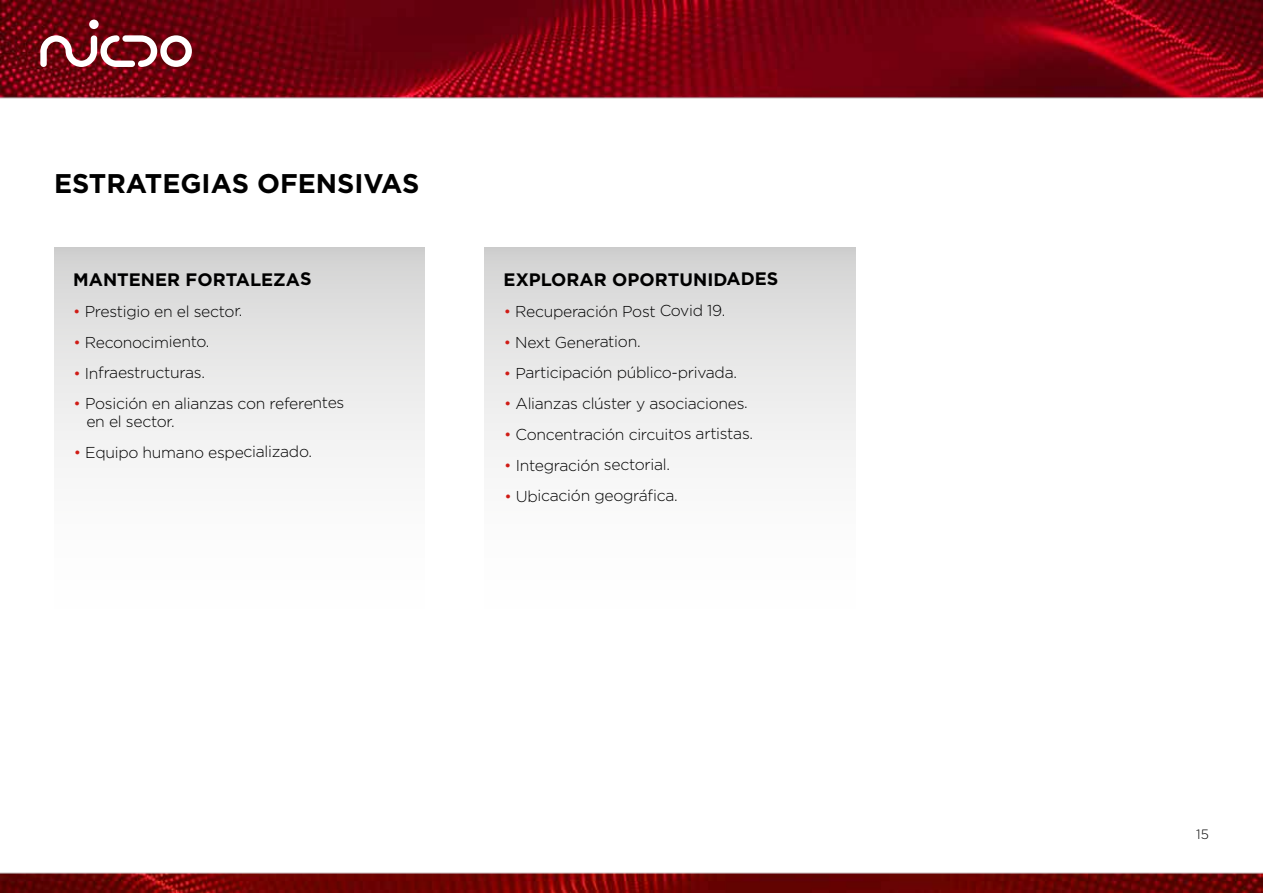
<style>
.page{position:relative;width:1263px;height:893px;background:#fff}
.page>*{position:absolute;margin:0;border:0;box-sizing:border-box;transform-origin:0 0}
.t1{font:700 27px "Gotham";color:#000}
.t2{font:700 18px "Gotham";letter-spacing:-.005em;color:#000}
.t3{font:300 15.75px/18.3px "Gotham";letter-spacing:-.025em;color:#000}
.t4{font:300 13.5px "Gotham";color:#000}
.s1{color:#d01c16}
</style>
<div class="page">
<img style="left:0;top:0;width:1263px;height:893px">
<div style="left:54px;top:248px;width:371px;height:370px;background:linear-gradient(to bottom,#d8d8d8,#fff)"></div>
<div style="left:484px;top:248px;width:371px;height:370px;background:linear-gradient(to bottom,#d8d8d8,#fff)"></div>
<svg style="left:40px;top:35px;width:152px;height:32px"></svg>
<div style="left:89px;top:20px;width:10px;height:9px;background:#fff;border-radius:50%"></div>
<h1 class="t1" style="left:54px;top:166px;width:367px">ESTRATEGIAS OFENSIVAS</h1>
<p class="t2" style="left:73px;top:268px;width:240px">MANTENER FORTALEZAS</p>
<p class="t3" style="left:73px;top:302px;width:171px"><span class="s1">•</span> Prestigio en el sector.</p>
<p class="t3" style="left:73px;top:332px;width:138px"><span class="s1">•</span> Reconocimiento.</p>
<p class="t3" style="left:73px;top:363px;width:133px"><span class="s1">•</span> Infraestructuras.</p>
<p class="t3" style="left:86px;top:394px;width:260px;text-indent:-13px"><span class="s1">•</span> Posición en alianzas con referentes en el sector.</p>
<p class="t3" style="left:74px;top:442px;width:240px"><span class="s1">•</span> Equipo humano especializado.</p>
<p class="t2" style="left:504px;top:267px;width:276px">EXPLORAR OPORTUNIDADES</p>
<p class="t3" style="left:504px;top:301px;width:223px"><span class="s1">•</span> Recuperación Post Covid 19.</p>
<p class="t3" style="left:504px;top:332px;width:138px"><span class="s1">•</span> Next Generation.</p>
<p class="t3" style="left:504px;top:363px;width:235px"><span class="s1">•</span> Participación público-privada.</p>
<p class="t3" style="left:504px;top:394px;width:245px"><span class="s1">•</span> Alianzas clúster y asociaciones.</p>
<p class="t3" style="left:504px;top:424px;width:251px"><span class="s1">•</span> Concentración circuitos artistas.</p>
<p class="t3" style="left:504px;top:455px;width:167px"><span class="s1">•</span> Integración sectorial.</p>
<p class="t3" style="left:504px;top:486px;width:175px"><span class="s1">•</span> Ubicación geográfica.</p>
<p class="t4" style="left:1196px;top:826px;width:14px">15</p>
</div>
